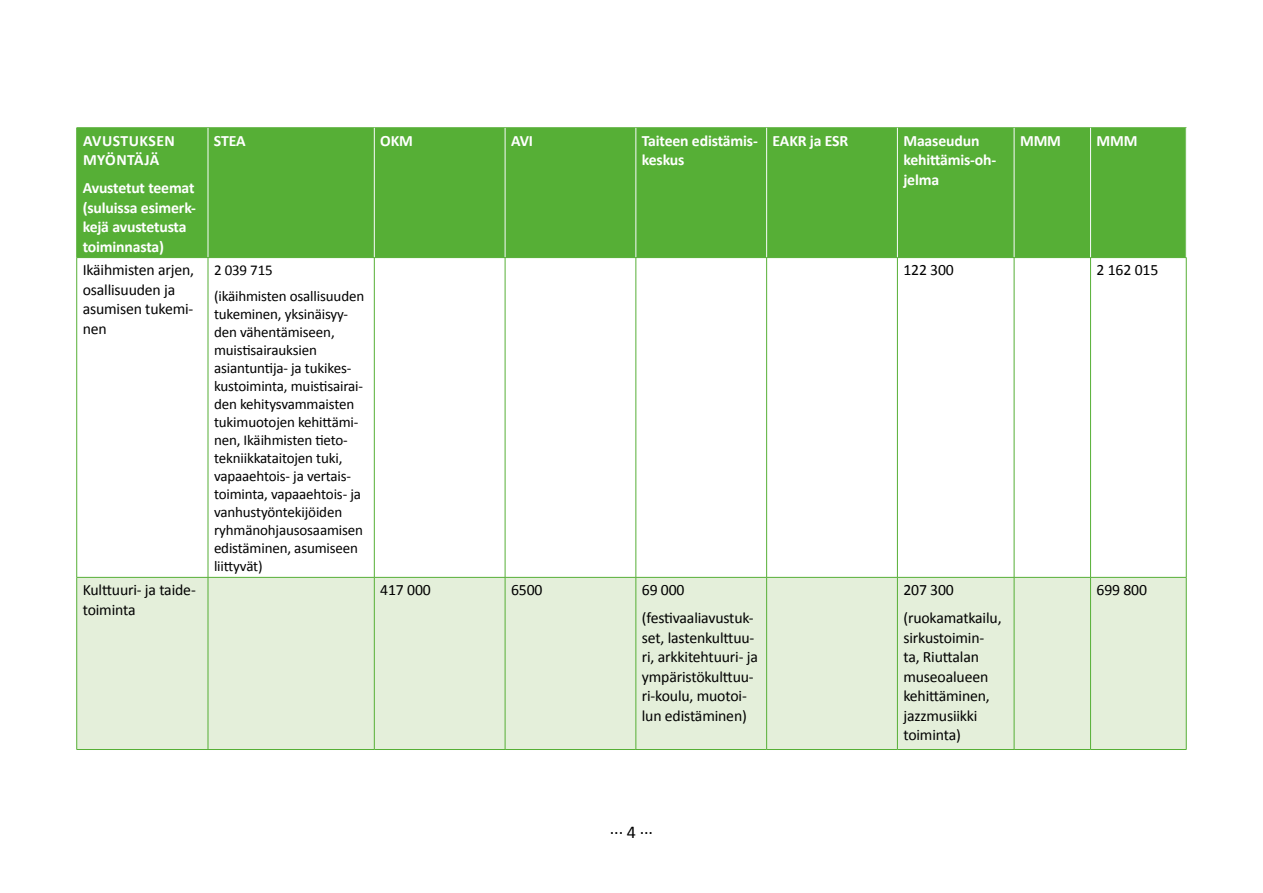
<style>
.page{position:relative;width:1263px;height:893px;background:#fff}
.page>*{position:absolute;margin:0;border:0;box-sizing:border-box;transform-origin:0 0}
.t1{font:18px "Calibri";color:#000}
.t2{font:15.75px/19.5px "Calibri";letter-spacing:-.01em;color:#000}
.t3{font:700 15.75px/19.5px "Calibri";letter-spacing:-.01em;color:#fff}
.t4{font:700 15.75px/19.5px "Calibri";letter-spacing:.03em;color:#fff}
.t5{font:15px/18px "Calibri";letter-spacing:-.01em;color:#000}
</style>
<div class="page">
<div style="left:77px;top:128px;width:1109px;height:129px;background:#56af36"></div>
<div style="left:77px;top:578px;width:1109px;height:171px;background:#e4efda"></div>
<hr style="left:76px;top:258px;width:1px;height:319px;background:#56af36">
<hr style="left:208px;top:258px;width:1px;height:319px;background:#56af36">
<hr style="left:374px;top:258px;width:1px;height:319px;background:#56af36">
<hr style="left:505px;top:258px;width:1px;height:319px;background:#56af36">
<hr style="left:636px;top:258px;width:1px;height:319px;background:#56af36">
<hr style="left:766px;top:258px;width:1px;height:319px;background:#56af36">
<hr style="left:897px;top:258px;width:1px;height:319px;background:#56af36">
<hr style="left:1014px;top:258px;width:1px;height:319px;background:#56af36">
<hr style="left:1090px;top:258px;width:1px;height:319px;background:#56af36">
<hr style="left:1186px;top:258px;width:1px;height:319px;background:#56af36">
<hr style="left:77px;top:577px;width:131px;height:1px;background:#56af36">
<hr style="left:76px;top:578px;width:1px;height:171px;background:#56af36">
<hr style="left:208px;top:577px;width:166px;height:1px;background:#56af36">
<hr style="left:208px;top:578px;width:1px;height:171px;background:#56af36">
<hr style="left:374px;top:577px;width:131px;height:1px;background:#56af36">
<hr style="left:374px;top:578px;width:1px;height:171px;background:#56af36">
<hr style="left:505px;top:577px;width:131px;height:1px;background:#56af36">
<hr style="left:505px;top:578px;width:1px;height:171px;background:#56af36">
<hr style="left:636px;top:577px;width:131px;height:1px;background:#56af36">
<hr style="left:636px;top:578px;width:1px;height:171px;background:#56af36">
<hr style="left:767px;top:577px;width:130px;height:1px;background:#56af36">
<hr style="left:766px;top:578px;width:1px;height:171px;background:#56af36">
<hr style="left:897px;top:577px;width:117px;height:1px;background:#56af36">
<hr style="left:897px;top:578px;width:1px;height:171px;background:#56af36">
<hr style="left:1014px;top:577px;width:76px;height:1px;background:#56af36">
<hr style="left:1014px;top:578px;width:1px;height:171px;background:#56af36">
<hr style="left:1090px;top:577px;width:96px;height:1px;background:#56af36">
<hr style="left:1090px;top:578px;width:1px;height:171px;background:#56af36">
<hr style="left:1186px;top:578px;width:1px;height:171px;background:#56af36">
<hr style="left:76px;top:128px;width:1px;height:129px;background:#56af36">
<hr style="left:77px;top:127px;width:131px;height:1px;background:#56af36">
<hr style="left:208px;top:127px;width:166px;height:1px;background:#56af36">
<hr style="left:374px;top:127px;width:131px;height:1px;background:#56af36">
<hr style="left:505px;top:127px;width:131px;height:1px;background:#56af36">
<hr style="left:636px;top:127px;width:131px;height:1px;background:#56af36">
<hr style="left:767px;top:127px;width:130px;height:1px;background:#56af36">
<hr style="left:897px;top:127px;width:117px;height:1px;background:#56af36">
<hr style="left:1014px;top:127px;width:76px;height:1px;background:#56af36">
<hr style="left:1090px;top:127px;width:96px;height:1px;background:#56af36">
<hr style="left:208px;top:128px;width:1px;height:129px;background:#f9fbfc">
<hr style="left:374px;top:128px;width:1px;height:129px;background:#f9fbfc">
<hr style="left:505px;top:128px;width:1px;height:129px;background:#f9fbfc">
<hr style="left:636px;top:128px;width:1px;height:129px;background:#f9fbfc">
<hr style="left:766px;top:128px;width:1px;height:129px;background:#f9fbfc">
<hr style="left:897px;top:128px;width:1px;height:129px;background:#f9fbfc">
<hr style="left:1014px;top:128px;width:1px;height:129px;background:#f9fbfc">
<hr style="left:1090px;top:128px;width:1px;height:129px;background:#f9fbfc">
<hr style="left:1186px;top:128px;width:1px;height:129px;background:#f9fbfc">
<hr style="left:77px;top:257px;width:131px;height:1px;background:#56af36">
<hr style="left:208px;top:257px;width:166px;height:1px;background:#56af36">
<hr style="left:374px;top:257px;width:131px;height:1px;background:#56af36">
<hr style="left:505px;top:257px;width:131px;height:1px;background:#56af36">
<hr style="left:636px;top:257px;width:131px;height:1px;background:#56af36">
<hr style="left:767px;top:257px;width:130px;height:1px;background:#56af36">
<hr style="left:897px;top:257px;width:117px;height:1px;background:#56af36">
<hr style="left:1014px;top:257px;width:76px;height:1px;background:#56af36">
<hr style="left:1090px;top:257px;width:96px;height:1px;background:#56af36">
<hr style="left:77px;top:749px;width:131px;height:1px;background:#56af36">
<hr style="left:208px;top:749px;width:166px;height:1px;background:#56af36">
<hr style="left:374px;top:749px;width:131px;height:1px;background:#56af36">
<hr style="left:505px;top:749px;width:131px;height:1px;background:#56af36">
<hr style="left:636px;top:749px;width:131px;height:1px;background:#56af36">
<hr style="left:767px;top:749px;width:130px;height:1px;background:#56af36">
<hr style="left:897px;top:749px;width:117px;height:1px;background:#56af36">
<hr style="left:1014px;top:749px;width:76px;height:1px;background:#56af36">
<hr style="left:1090px;top:749px;width:96px;height:1px;background:#56af36">
<p class="t4" style="left:83px;top:130px;width:93px">AVUSTUKSEN<br>MYÖNTÄJÄ</p>
<p class="t3" style="left:83px;top:177px;width:115px">Avustetut teemat (suluissa esimerk&shy;kejä avustetusta toiminnasta)</p>
<p class="t3" style="left:214px;top:130px;width:33px">STEA</p>
<p class="t3" style="left:380px;top:130px;width:34px">OKM</p>
<p class="t3" style="left:511px;top:130px;width:23px">AVI</p>
<p class="t3" style="left:642px;top:130px;width:117px">Taiteen edistämis&shy;keskus</p>
<p class="t3" style="left:773px;top:130px;width:77px">EAKR ja ESR</p>
<p class="t3" style="left:903px;top:130px;width:94px">Maaseudun kehittämis-oh&shy;jelma</p>
<p class="t3" style="left:1020px;top:130px;width:42px">MMM</p>
<p class="t3" style="left:1096px;top:130px;width:42px">MMM</p>
<p class="t2" style="left:83px;top:260px;width:113px">Ikäihmisten arjen, osallisuuden ja asumisen tukemi&shy;nen</p>
<p class="t5" style="left:214px;top:256px;width:152px;line-height:26.5px">2 039 715<br>(ikäihmisten osallisuuden</p>
<p class="t5" style="left:214px;top:305px;width:151px">tukeminen, yksinäisyy&shy;den vähentämiseen, muistisairauksien asiantuntija- ja tukikes&shy;kustoiminta, muistisairai&shy;den kehitysvammaisten tukimuotojen kehittämi&shy;nen, Ikäihmisten tieto&shy;tekniikkataitojen tuki, vapaaehtois- ja vertais&shy;toiminta, vapaaehtois- ja vanhustyöntekijöiden ryhmänohjausosaamisen edistäminen, asumiseen liittyvät)</p>
<p class="t2" style="left:83px;top:579px;width:115px">Kulttuuri- ja taide&shy;toiminta</p>
<p class="t2" style="left:380px;top:579px;width:52px">417 000</p>
<p class="t2" style="left:511px;top:579px;width:33px">6500</p>
<p class="t2" style="left:642px;top:575px;width:113px;line-height:28px">69 000 (festivaaliavustuk-</p>
<p class="t2" style="left:642px;top:627px;width:118px">set, lastenkulttuu&shy;ri, arkkitehtuuri- ja ympäristökulttuu&shy;ri-koulu, muotoi&shy;lun edistäminen)</p>
<p class="t1" style="left:610px;top:816px;width:45px">... 4 ...</p>
<p class="t2" style="left:903px;top:260px;width:52px">122 300</p>
<p class="t2" style="left:1096px;top:260px;width:63px">2 162 015</p>
<p class="t2" style="left:903px;top:575px;width:100px;line-height:28px">207 300 (ruokamatkailu,</p>
<p class="t2" style="left:903px;top:627px;width:88px">sirkustoimin&shy;ta, Riuttalan museoalueen kehittäminen, jazzmusiikki toiminta)</p>
<p class="t2" style="left:1096px;top:579px;width:52px">699 800</p>
</div>
